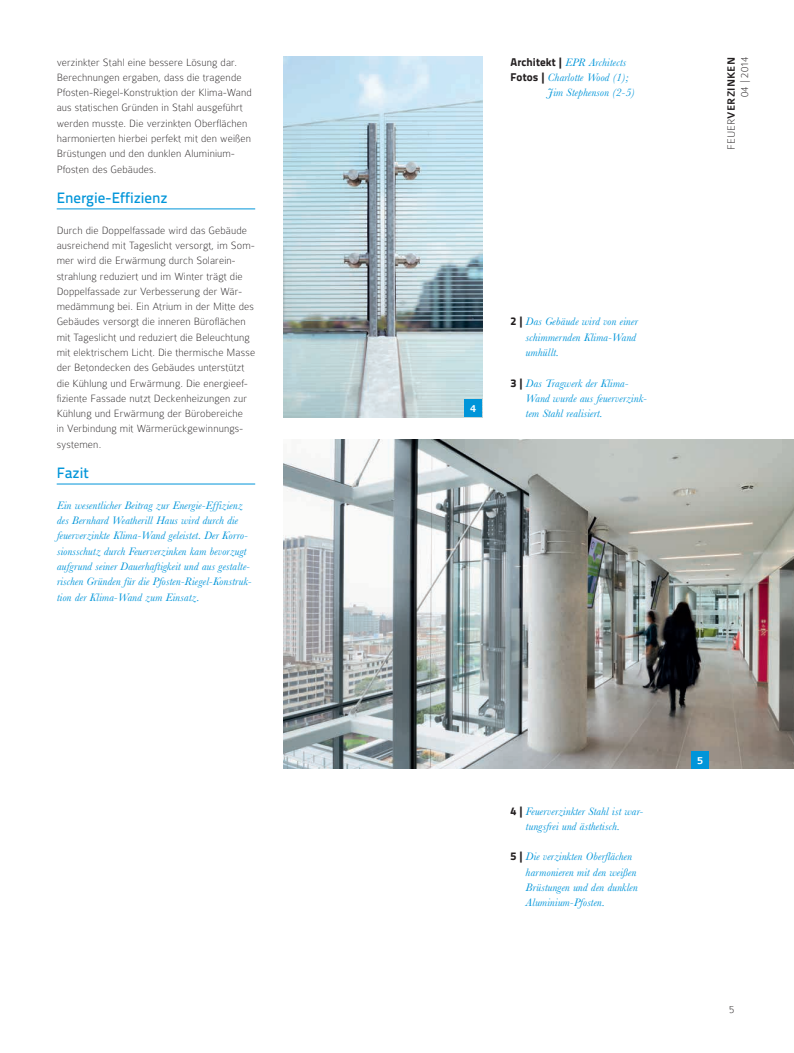
<style>
.page{position:relative;width:794px;height:1053px;background:#fff}
.page>*{position:absolute;margin:0;border:0;box-sizing:border-box;transform-origin:0 0}
.t1{font:500 15px "Titillium Text 22 L";letter-spacing:-.005em;color:#0095d9}
.t2{font:100 11.25px/15.2px "Colaborate";letter-spacing:.01em;color:#231f20}
.t3{font:italic 11.25px/15.2px "Baskerville";letter-spacing:.01em;color:#0095d9}
.t4{font:500 11.25px "Colaborate";color:#fff}
.s1{font-family:"Titillium Text 22 L";font-weight:800;font-style:normal;color:#231f20}
.s2{font-weight:500}
</style>
<div class="page">
<hr style="left:57px;top:208px;width:198px;height:1px;background:#0095d9">
<hr style="left:57px;top:483px;width:198px;height:1px;background:#0095d9">
<img style="left:283px;top:57px;width:199px;height:360px">
<img style="left:283px;top:439px;width:511px;height:329px">
<div style="left:464px;top:399px;width:18px;height:18px;background:#0095d9"></div>
<div style="left:691px;top:750px;width:18px;height:18px;background:#0095d9"></div>
<p class="t2" style="left:57px;top:54px;width:197px">verzinkter Stahl eine bessere Lösung dar.<br>Berechnungen ergaben, dass die tragende Pfosten-Riegel-Konstruktion der Klima-Wand aus statischen Gründen in Stahl ausgeführt werden musste. Die verzinkten Oberflächen harmonierten hierbei perfekt mit den weißen Brüstungen und den dunklen Aluminium-Pfosten des Gebäudes.</p>
<h1 class="t1" style="left:57px;top:186px;width:112px">Energie-Effizienz</h1>
<p class="t2" style="left:57px;top:222px;width:200px">Durch die Doppelfassade wird das Gebäude ausreichend mit Tageslicht versorgt, im Som&shy;mer wird die Erwärmung durch Solarein&shy;strahlung reduziert und im Winter trägt die Doppelfassade zur Verbesserung der Wär&shy;medämmung bei. Ein Atrium in der Mitte des Gebäudes versorgt die inneren Büroflächen mit Tageslicht und reduziert die Beleuchtung mit elektrischem Licht. Die thermische Masse der Betondecken des Gebäudes unterstützt die Kühlung und Erwärmung. Die energieef&shy;fiziente Fassade nutzt Deckenheizungen zur Kühlung und Erwärmung der Bürobereiche<br>in Verbindung mit Wärmerückgewinnungs&shy;systemen.</p>
<h1 class="t1" style="left:57px;top:461px;width:34px">Fazit</h1>
<p class="t3" style="left:57px;top:497px;width:196px">Ein wesentlicher Beitrag zur Energie-Effizienz des Bernhard Weatherill Haus wird durch die feuerverzinkte Klima-Wand geleistet. Der Korro&shy;sionsschutz durch Feuerverzinken kam bevorzugt aufgrund seiner Dauerhaftigkeit und aus gestalte&shy;rischen Gründen für die Pfosten-Riegel-Konstruk&shy;tion der Klima-Wand zum Einsatz.</p>
<p class="t3" style="left:510px;top:54px;width:117px"><span class="s1">Architekt |</span>EPR Architects</p>
<p class="t3" style="left:510px;top:69px;width:119px"><span class="s1">Fotos |</span>Charlotte Wood (1);</p>
<p class="t3" style="left:547px;top:85px;width:88px">Jim Stephenson (2-5)</p>
<p class="t4" style="left:470px;top:402px;width:8px">4</p>
<p class="t3" style="left:525px;top:314px;width:114px;text-indent:-15px"><span class="s1">2 |</span>Das Gebäude wird von einer schimmernden Klima-Wand umhüllt.</p>
<p class="t3" style="left:525px;top:375px;width:123px;text-indent:-15px"><span class="s1">3 |</span>Das Tragwerk der Klima-<br>Wand wurde aus feuerverzink&shy;tem Stahl realisiert.</p>
<p class="t2" style="left:724px;top:150px;width:95px;line-height:13.5px;text-align:right;rotate:-90deg">FEUER<span class="s2">VERZINKEN<br></span>04 | 2014</p>
<p class="t3" style="left:525px;top:803px;width:119px;text-indent:-15px"><span class="s1">4 |</span> Feuerverzinkter Stahl ist war&shy;tungsfrei und ästhetisch.</p>
<p class="t3" style="left:525px;top:849px;width:113px;text-indent:-15px"><span class="s1">5 |</span>Die verzinkten Oberflächen harmonieren mit den weißen<br>Brüstungen und den dunklen<br>Aluminium-Pfosten.</p>
<p class="t4" style="left:697px;top:754px;width:8px">5</p>
<p class="t2" style="left:729px;top:1001px;width:7px">5</p>
</div>
